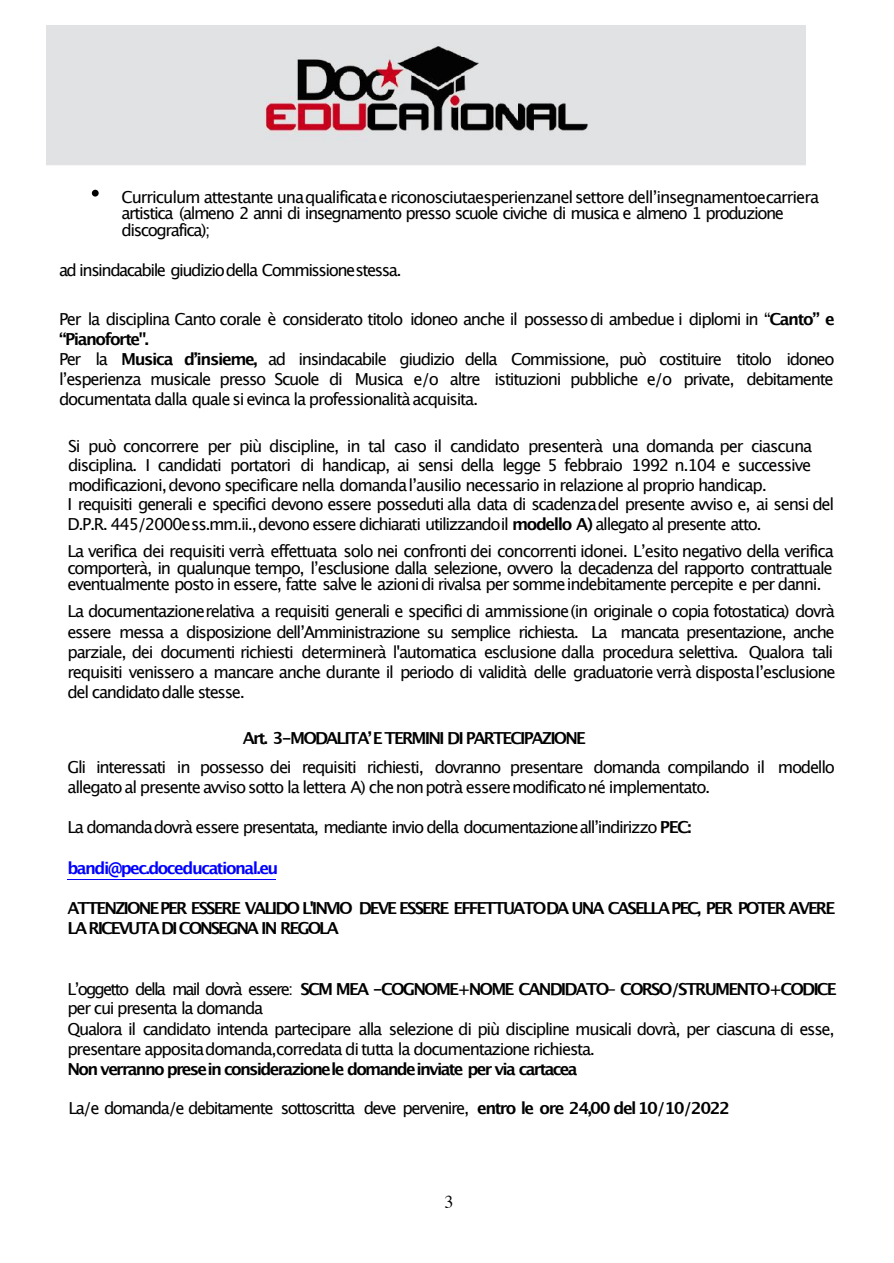
<style>
.page{position:relative;width:894px;height:1263px;background:#fff}
.page>*{position:absolute;margin:0;border:0;box-sizing:border-box;transform-origin:0 0}
.t1{font:18px "Times";color:#000}
.t2{font:16.5px/20.1px "Lucida Grande";letter-spacing:-.08em;color:#000}
.t3{font:700 16.5px/20.1px "Lucida Grande";letter-spacing:-.12em;color:#000}
.t4{font:700 16.5px "Lucida Grande";letter-spacing:-.09em;color:#00f}
.s1{font-weight:700}
</style>
<div class="page">
<img style="left:47px;top:26px;width:759px;height:139px">
<div style="left:92px;top:190px;width:7px;height:7px;background:#000;border-radius:50%"></div>
<hr style="left:67px;top:879px;width:209px;height:1px;background:#00f">
<p class="t2" style="left:121px;top:189px;width:699px;line-height:16.5px">Curriculum attestante unaqualificatae riconosciutaesperienzanel settore dellʼinsegnamentoecarriera artistica (almeno 2 anni di insegnamento presso scuole civiche di musica e almeno 1 produzione discografica);</p>
<p class="t2" style="left:59px;top:261px;width:344px">ad insindacabile giudiziodella Commissionestessa.</p>
<p class="t2" style="left:59px;top:310px;width:777px">Per la disciplina Canto corale è considerato titolo idoneo anche il possesso di ambedue i diplomi in “<span class="s1">Canto” e “Pianoforte".<br></span>Per la <span class="s1">Musica dʼinsieme,</span> ad insindacabile giudizio della Commissione, può costituire titolo idoneo lʼesperienza musicale presso Scuole di Musica e/o altre istituzioni pubbliche e/o private, debitamente documentata dalla quale si evinca la professionalità acquisita.</p>
<p class="t2" style="left:67px;top:437px;width:768px;line-height:19.6px">Si può concorrere per più discipline, in tal caso il candidato presenterà una domanda per ciascuna disciplina. I candidati portatori di handicap, ai sensi della legge 5 febbraio 1992 n.104 e successive modificazioni, devono specificare nella domandalʼausilio necessario in relazione al proprio handicap.<br>I requisiti generali e specifici devono essere posseduti alla data di scadenzadel presente avviso e, ai sensi del D.P.R. 445/2000ess.mm.ii., devono essere dichiarati utilizzandoil <span class="s1">modello A)</span> allegato al presente atto.</p>
<p class="t2" style="left:67px;top:544px;width:768px;line-height:16.5px;text-align:justify">La verifica dei requisiti verrà effettuata solo nei confronti dei concorrenti idonei. Lʼesito negativo della verifica comporterà, in qualunque tempo, lʼesclusione dalla selezione, ovvero la decadenza del rapporto contrattuale eventualmente posto in essere, fatte salve le azioni di rivalsa per sommeindebitamente percepite e per danni.</p>
<p class="t2" style="left:67px;top:603px;width:770px">La documentazionerelativa a requisiti generali e specifici di ammissione(in originale o copia fotostatica) dovrà essere messa a disposizione dellʼAmministrazione su semplice richiesta. La mancata presentazione, anche parziale, dei documenti richiesti determinerà l'automatica esclusione dalla procedura selettiva. Qualora tali requisiti venissero a mancare anche durante il periodo di validità delle graduatorie verrà dispostalʼesclusione del candidato dalle stesse.</p>
<p class="t3" style="left:243px;top:729px;width:344px">Art. 3-MODALITAʼ E TERMINI DI PARTECIPAZIONE</p>
<p class="t2" style="left:67px;top:758px;width:769px">Gli interessati in possesso dei requisiti richiesti, dovranno presentare domanda compilando il modello allegato al presente avviso sotto la lettera A) che nonpotrà esseremodificatoné implementato.</p>
<p class="t2" style="left:67px;top:818px;width:626px">La domandadovrà essere presentata, mediante invio della documentazioneallʼindirizzo <span class="s1">PEC:</span></p>
<p class="t4" style="left:67px;top:861px;width:212px">bandi@pec.doceducational.eu</p>
<p class="t3" style="left:67px;top:899px;width:769px">ATTENZIONE PER ESSERE VALIDO L'INVIO DEVE ESSERE EFFETTUATODA UNA CASELLA PEC, PER POTER AVERE<br>LA RICEVUTA DI CONSEGNA IN REGOLA</p>
<p class="t2" style="left:67px;top:980px;width:771px">Lʼoggetto della mail dovrà essere: <span class="s1">SCM MEA -COGNOME+NOME CANDIDATO– CORSO/STRUMENTO+CODICE </span>per cui presenta la domanda<br>Qualora il candidato intenda partecipare alla selezione di più discipline musicali dovrà, per ciascuna di esse, presentare appositadomanda,corredata di tutta la documentazione richiesta.</p>
<p class="t3" style="left:67px;top:1060px;width:512px">Non verranno presein considerazionele domandeinviate per via cartacea</p>
<p class="t2" style="left:68px;top:1099px;width:663px">La/e domanda/e debitamente sottoscritta deve pervenire, <span class="s1">entro le ore 24,00 del 10/10/2022</span></p>
<p class="t1" style="left:445px;top:1194px;width:11px">3</p>
</div>
